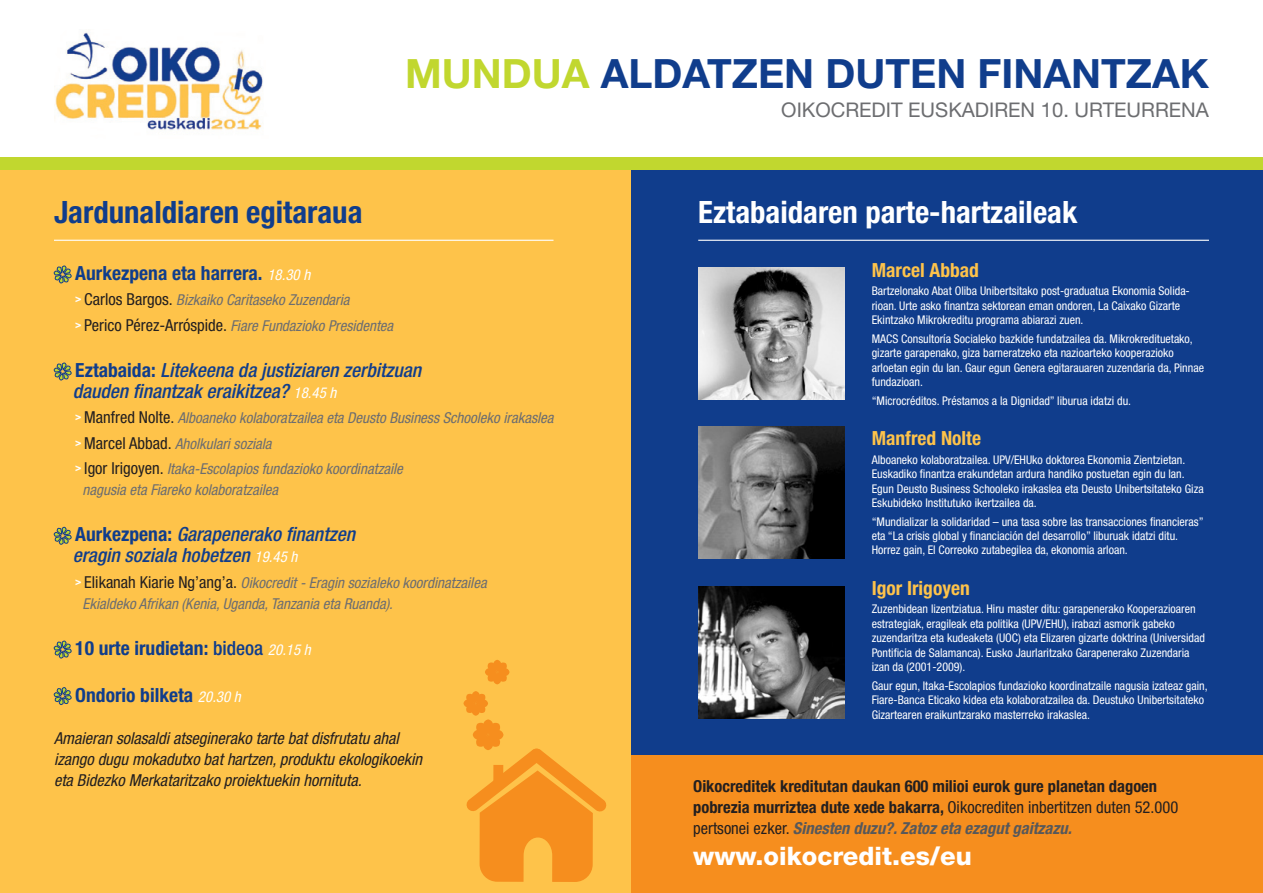
<style>
.page{position:relative;width:1263px;height:893px;background:#fff}
.page>*{position:absolute;margin:0;border:0;box-sizing:border-box;transform-origin:0 0}
.t1{font:700 40.5px "Helvetica Neue LT Std";color:#103d8c}
.t2{font:700 condensed 30.75px "Helvetica Neue LT Std";color:#fff}
.t3{font:700 condensed 30.75px "Helvetica Neue LT Std";color:#103d8c}
.t4{font:800 25.5px "Helvetica Neue LT Std";color:#fff}
.t5{font:20.25px "Helvetica Neue LT Std";color:#6c6d70}
.t6{font:italic 500 condensed 19.5px/21px "Helvetica Neue LT Std";color:#103d8c}
.t7{font:700 condensed 19.5px "Helvetica Neue LT Std";color:#103d8c}
.t8{font:700 condensed 19.5px "Helvetica Neue LT Std";color:#fec34a}
.t9{font:700 condensed 16.5px/21px "Helvetica Neue LT Std";color:#231f20}
.t10{font:italic condensed 16.5px/21px "Helvetica Neue LT Std";color:#231f20}
.t11{font:italic condensed 15px/21px "Helvetica Neue LT Std";color:#6c6d70}
.t12{font:condensed 12px/14.4px "Helvetica Neue LT Std";color:#fff}
.s1{color:#c1d72f}
.s2{font-weight:400;font-style:italic;font-size:15px;color:#fff}
.s3{font-style:normal;font-size:16.5px;color:#231f20}
.s4{font-weight:700;font-style:normal}
.s5{font-weight:400;font-size:15px;color:#fff}
.s6{font-weight:500}
.s7{font-weight:400}
.s8{font-style:italic;color:#57585a}
</style>
<div class="page">
<div style="left:0;top:170px;width:631px;height:723px;background:#fec34a"></div>
<div style="left:631px;top:170px;width:632px;height:723px;background:#103d8c"></div>
<svg style="left:54px;top:265px;width:17px;height:19px"></svg>
<svg style="left:54px;top:362px;width:17px;height:19px"></svg>
<svg style="left:54px;top:527px;width:17px;height:18px"></svg>
<svg style="left:54px;top:640px;width:17px;height:19px"></svg>
<svg style="left:54px;top:687px;width:17px;height:18px"></svg>
<img style="left:55px;top:32px;width:208px;height:98px">
<div style="left:0;top:157px;width:1263px;height:13px;background:#c1d72f"></div>
<div style="left:631px;top:755px;width:632px;height:138px;background:#f68e1e"></div>
<svg style="left:483px;top:719px;width:10px;height:16px"></svg>
<svg style="left:463px;top:700px;width:13px;height:7px"></svg>
<svg style="left:466px;top:693px;width:20px;height:21px"></svg>
<div style="left:476px;top:700px;width:12px;height:7px;background:#f68e1e;border-radius:4px"></div>
<div style="left:493px;top:672px;width:8px;height:12px;background:#f68e1e;border-radius:4px"></div>
<svg style="left:487px;top:662px;width:20px;height:20px"></svg>
<div style="left:497px;top:668px;width:12px;height:8px;background:#f68e1e;border-radius:4px"></div>
<svg style="left:466px;top:722px;width:141px;height:160px"></svg>
<hr style="left:54px;top:240px;width:499px;height:1px;background:#fff">
<hr style="left:698px;top:240px;width:511px;height:1px;background:#fff">
<img style="left:698px;top:268px;width:146px;height:132px">
<img style="left:698px;top:586px;width:146px;height:132px">
<img style="left:698px;top:427px;width:146px;height:132px">
<p class="t1" style="left:405px;top:48px;width:805px"><span class="s1">MUNDUA</span> ALDATZEN DUTEN FINANTZAK</p>
<p class="t5" style="left:781px;top:98px;width:429px">OIKOCREDIT EUSKADIREN 10. URTEURRENA</p>
<p class="t3" style="left:54px;top:194px;width:310px">Jardunaldiaren egitaraua</p>
<p class="t2" style="left:698px;top:194px;width:381px">Eztabaidaren parte-hartzaileak</p>
<p class="t7" style="left:75px;top:261px;width:236px">Aurkezpena eta harrera. <span class="s2">18.30 h</span></p>
<p class="t11" style="left:75px;top:290px;width:276px"><sup>&gt;</sup> <span class="s3">Carlos Bargos.</span> Bizkaiko Caritaseko Zuzendaria</p>
<p class="t11" style="left:75px;top:315px;width:319px"><sup>&gt;</sup> <span class="s3">Perico Pérez-Arróspide.</span> Fiare Fundazioko Presidentea</p>
<p class="t6" style="left:73px;top:360px;width:350px"><span class="s4">Eztabaida:</span> Litekeena da justiziaren zerbitzuan dauden finantzak eraikitzea? <span class="s5">18.45 h</span></p>
<p class="t11" style="left:75px;top:408px;width:480px"><sup>&gt;</sup> <span class="s3">Manfred Nolte.</span> Alboaneko kolaboratzailea eta Deusto Business Schooleko irakaslea</p>
<p class="t11" style="left:75px;top:433px;width:198px"><sup>&gt;</sup> <span class="s3">Marcel Abbad.</span> Aholkulari soziala</p>
<p class="t11" style="left:82px;top:458px;width:322px;text-indent:-7px"><sup>&gt;</sup> <span class="s3">Igor Irigoyen.</span> Itaka-Escolapios fundazioko koordinatzaile nagusia eta Fiareko kolaboratzailea</p>
<p class="t6" style="left:73px;top:524px;width:284px"><span class="s4">Aurkezpena:</span> Garapenerako finantzen eragin soziala hobetzen <span class="s5">19.45 h</span></p>
<p class="t11" style="left:82px;top:572px;width:406px;text-indent:-7px"><sup>&gt;</sup> <span class="s3">Elikanah Kiarie Ng’ang’a.</span> Oikocredit - Eragin sozialeko koordinatzailea<br>Ekialdeko Afrikan (Kenia, Uganda, Tanzania eta Ruanda).</p>
<p class="t7" style="left:75px;top:636px;width:237px">10 urte irudietan: <span class="s6">bideoa</span> <span class="s2">20.15 h</span></p>
<p class="t7" style="left:75px;top:683px;width:167px">Ondorio bilketa <span class="s2">20.30 h</span></p>
<p class="t10" style="left:54px;top:728px;width:370px">Amaieran solasaldi atseginerako tarte bat disfrutatu ahal izango dugu mokadutxo bat hartzen, produktu ekologikoekin eta Bidezko Merkataritzako proiektuekin hornituta.</p>
<p class="t8" style="left:872px;top:258px;width:109px">Marcel Abbad</p>
<p class="t12" style="left:872px;top:284px;width:320px">Bartzelonako Abat Oliba Unibertsitako post-graduatua Ekonomia Solida&shy;rioan. Urte asko finantza sektorean eman ondoren, La Caixako Gizarte<br>Ekintzako Mikrokreditu programa abiarazi zuen.</p>
<p class="t12" style="left:872px;top:331px;width:334px">MACS Consultoría Socialeko bazkide fundatzailea da. Mikrokredituetako, gizarte garapenako, giza barneratzeko eta nazioarteko kooperazioko arloetan egin du lan. Gaur egun Genera egitarauaren zuzendaria da, Pinnae fundazioan.</p>
<p class="t12" style="left:872px;top:393px;width:261px">“Microcréditos. Préstamos a la Dignidad” liburua idatzi du.</p>
<p class="t8" style="left:872px;top:426px;width:111px">Manfred Nolte</p>
<p class="t12" style="left:872px;top:452px;width:333px">Alboaneko kolaboratzailea. UPV/EHUko doktorea Ekonomia Zientzietan.<br>Euskadiko finantza erakundetan ardura handiko postuetan egin du lan.<br>Egun Deusto Business Schooleko irakaslea eta Deusto Unibertsitateko Giza Eskubideko Institutuko ikertzailea da.</p>
<p class="t12" style="left:872px;top:514px;width:333px">“Mundializar la solidaridad – una tasa sobre las transacciones financieras” eta “La crisis global y financiación del desarrollo” liburuak idatzi ditu.<br>Horrez gain, El Correoko zutabegilea da, ekonomia arloan.</p>
<p class="t8" style="left:872px;top:576px;width:100px">Igor Irigoyen</p>
<p class="t12" style="left:872px;top:602px;width:335px">Zuzenbidean lizentziatua. Hiru master ditu: garapenerako Kooperazioaren estrategiak, eragileak eta politika (UPV/EHU), irabazi asmorik gabeko zuzendaritza eta kudeaketa (UOC) eta Elizaren gizarte doktrina (Universidad Pontificia de Salamanca). Eusko Jaurlaritzako Garapenerako Zuzendaria izan da (2001-2009).</p>
<p class="t12" style="left:872px;top:678px;width:337px">Gaur egun, Itaka-Escolapios fundazioko koordinatzaile nagusia izateaz gain,<br>Fiare-Banca Eticako kidea eta kolaboratzailea da. Deustuko Unibertsitateko<br>Gizartearen eraikuntzarako masterreko irakaslea.</p>
<p class="t9" style="left:693px;top:775px;width:487px">Oikocreditek kreditutan daukan 600 milioi eurok gure planetan dagoen pobrezia murriztea dute xede bakarra, <span class="s7">Oikocrediten inbertitzen duten 52.000 pertsonei ezker.</span> <span class="s8">Sinesten duzu?. Zatoz eta ezagut gaitzazu.</span></p>
<p class="t4" style="left:693px;top:841px;width:280px">www.oikocredit.es/eu</p>
</div>
